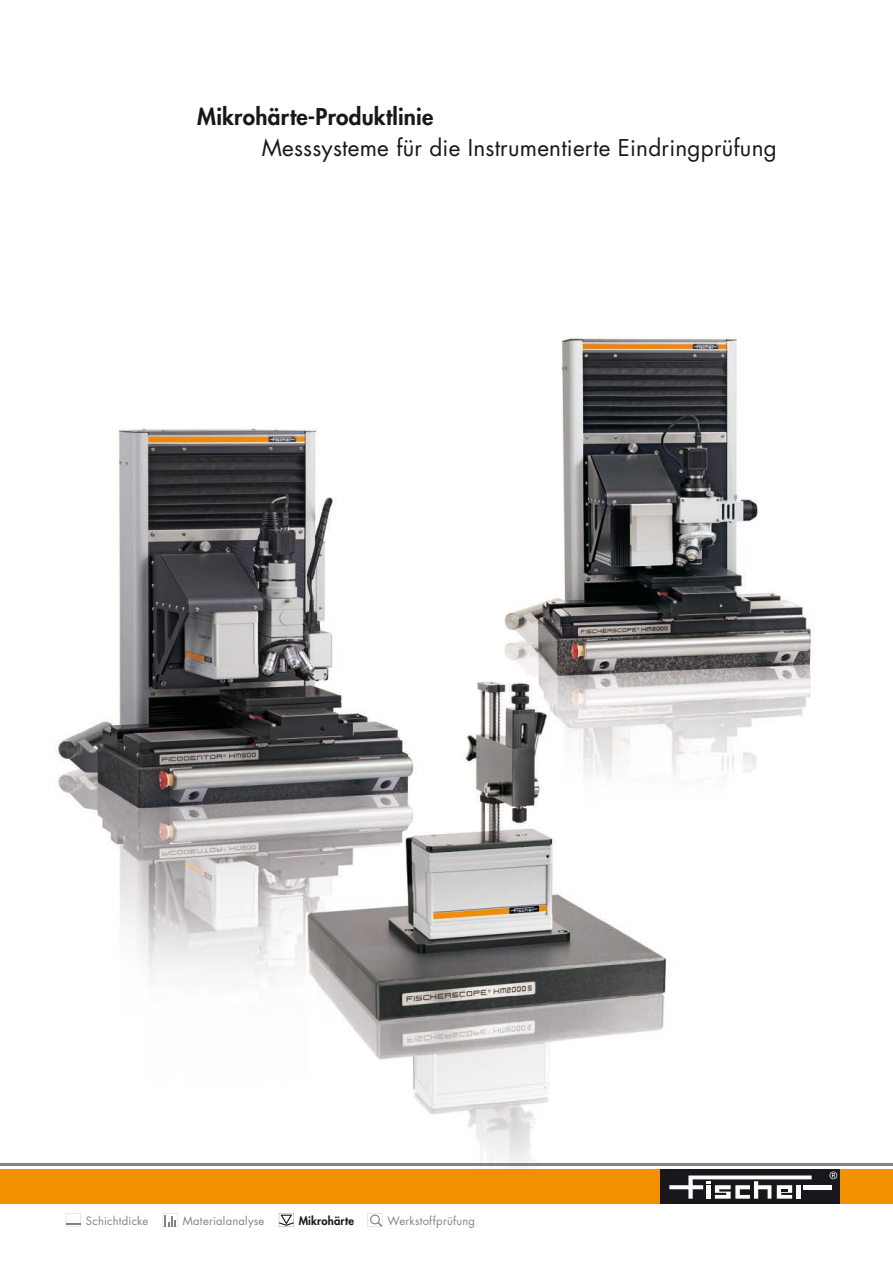
<style>
.page{position:relative;width:893px;height:1263px;background:#fff}
.page>*{position:absolute;margin:0;border:0;box-sizing:border-box;transform-origin:0 0}
.t1{font:22.5px "Futura Std";letter-spacing:.01em;color:#1a171c}
.t2{font:800 22.5px "Futura Std";letter-spacing:.01em;color:#1a171c}
.t3{font:11.25px "Futura Std";letter-spacing:.025em;color:#828385}
.t4{font:800 11.25px "Futura Std";letter-spacing:.01em;color:#1a171c}
</style>
<div class="page">
<img style="left:9px;top:336px;width:880px;height:833px">
<div style="left:0;top:1169px;width:661px;height:35px;background:#f29100"></div>
<div style="left:839px;top:1169px;width:54px;height:35px;background:#f29100"></div>
<hr style="left:0;top:1163px;width:893px;height:2px;background:#828385">
<svg style="left:660px;top:1169px;width:180px;height:35px"></svg>
<svg style="left:66px;top:1213px;width:15px;height:14px"></svg>
<svg style="left:163px;top:1213px;width:15px;height:14px"></svg>
<svg style="left:279px;top:1213px;width:15px;height:14px"></svg>
<svg style="left:368px;top:1213px;width:14px;height:14px"></svg>
<p class="t2" style="left:197px;top:102px;width:238px">Mikrohärte-Produktlinie</p>
<p class="t1" style="left:262px;top:134px;width:517px">Messsysteme für die Instrumentierte Eindringprüfung</p>
<p class="t3" style="left:86px;top:1213px;width:64px">Schichtdicke</p>
<p class="t3" style="left:183px;top:1213px;width:83px">Materialanalyse</p>
<p class="t4" style="left:299px;top:1213px;width:57px">Mikrohärte</p>
<p class="t3" style="left:387px;top:1213px;width:89px">Werkstoffprüfung</p>
</div>
